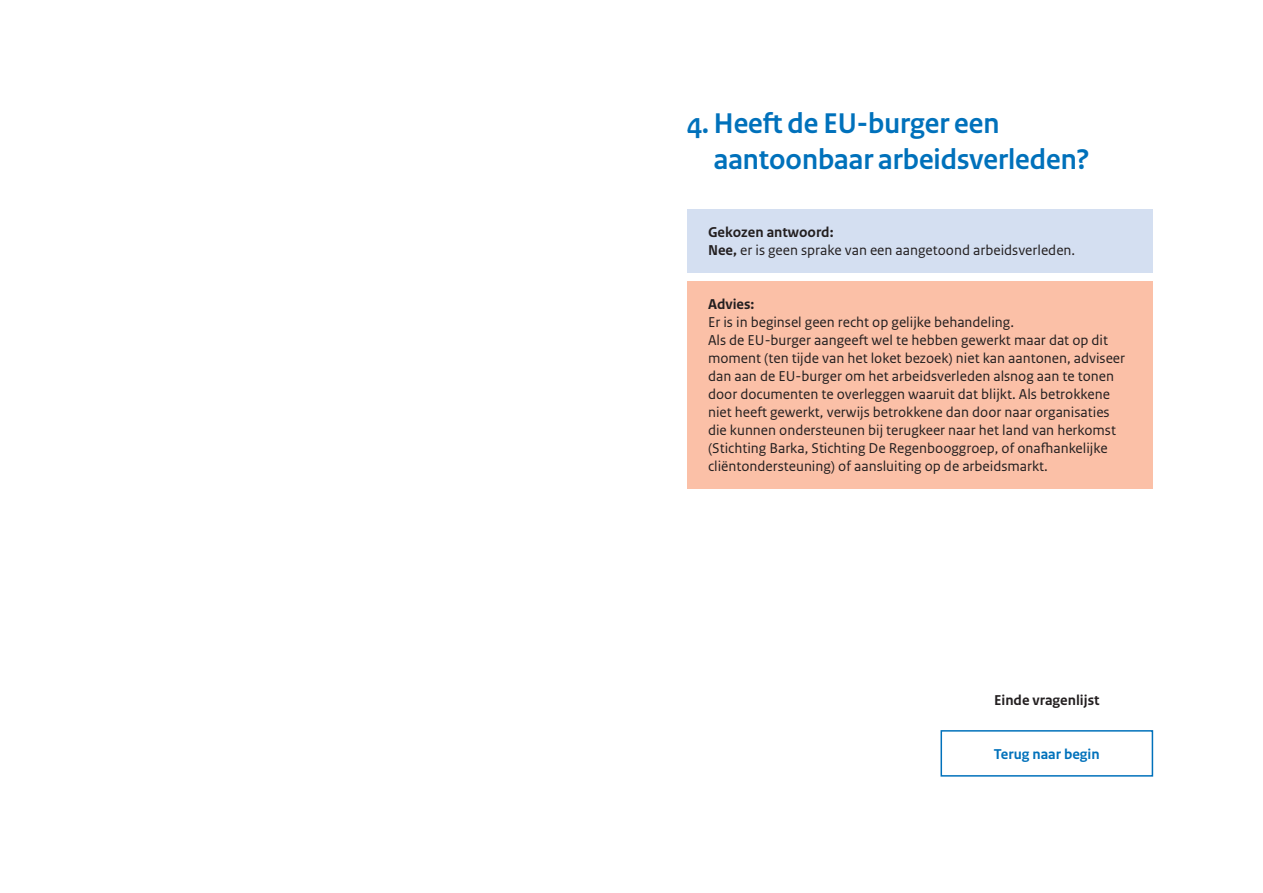
<style>
.page{position:relative;width:1263px;height:893px;background:#fff}
.page>*{position:absolute;margin:0;border:0;box-sizing:border-box;transform-origin:0 0}
.H2_-_Kop{font:700 30px/36px "Rijksoverheid Sans Heading";color:#0071bb}
.P_-_broodtekst{font:15px/18px "Rijksoverheid Sans Text";color:#231f20}
.H3_-_kopje{font:700 15px "Rijksoverheid Sans Text";color:#231f20}
.P_-_knoptekst{font:700 15px "Rijksoverheid Sans Text";color:#231f20}
.t1{font:700 15px "Rijksoverheid Sans Text";color:#0071bb}
.s1{font-weight:700}
</style>
<div class="page">
<div style="left:687px;top:210px;width:465px;height:63px;background:#d4dff1"></div>
<div style="left:687px;top:282px;width:465px;height:207px;background:#fbc0a7"></div>
<div style="left:940px;top:730px;width:213px;height:47px;border:2px solid #0071bb"></div>
<h2 class="H2_-_Kop" style="left:714px;top:106px;width:377px;text-indent:-27px">4. Heeft de EU-burger een aantoonbaar arbeidsverleden?</h2>
<h3 class="H3_-_kopje" style="left:708px;top:223px;width:127px">Gekozen antwoord:</h3>
<p class="P_-_broodtekst" style="left:708px;top:241px;width:369px"><span class="s1">Nee,</span> er is geen sprake van een aangetoond arbeidsverleden.</p>
<h3 class="H3_-_kopje" style="left:708px;top:295px;width:48px">Advies:</h3>
<p class="P_-_broodtekst" style="left:708px;top:313px;width:307px">Er is in beginsel geen recht op gelijke behandeling.</p>
<p class="P_-_broodtekst" style="left:708px;top:331px;width:419px">Als de EU-burger aangeeft wel te hebben gewerkt maar dat op dit moment (ten tijde van het loket bezoek) niet kan aantonen, adviseer dan aan de EU-burger om het arbeidsverleden alsnog aan te tonen door documenten te overleggen waaruit dat blijkt. Als betrokkene niet heeft gewerkt, verwijs betrokkene dan door naar organisaties die kunnen ondersteunen bij terugkeer naar het land van herkomst (Stichting Barka, Stichting De Regenbooggroep, of onafhankelijke cliëntondersteuning) of aansluiting op de arbeidsmarkt.</p>
<p class="P_-_knoptekst" style="left:994px;top:691px;width:107px">Einde vragenlijst</p>
<p class="t1" style="left:994px;top:745px;width:107px">Terug naar begin</p>
</div>
